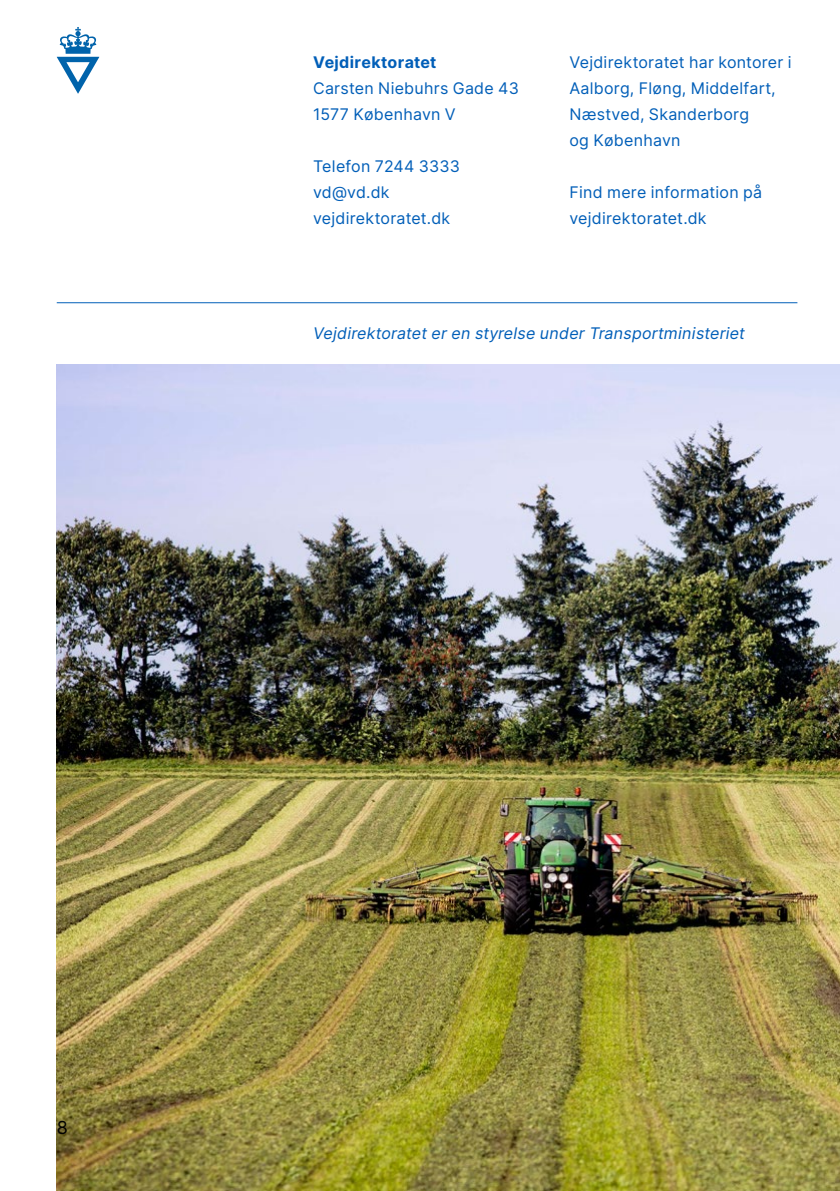
<style>
.page{position:relative;width:840px;height:1191px;background:#fff}
.page>*{position:absolute;margin:0;border:0;box-sizing:border-box;transform-origin:0 0}
.t1{font:18px "Inter";color:#000}
.Note_-_Inter_Regular{font:16px/26px "Inter";letter-spacing:.015em;color:#005eb8}
.Note_-_Inter_Regular-2{font:italic 16px "Inter";letter-spacing:.015em;color:#005eb8}
.Note_-_Inter_Regular-3{font:700 16px "Inter";letter-spacing:.02em;color:#005eb8}
</style>
<div class="page">
<img style="left:57px;top:365px;width:782px;height:826px">
<hr style="left:57px;top:302px;width:740px;height:1px;background:#005eb8">
<svg style="left:57px;top:27px;width:42px;height:67px"></svg>
<p class="Note_-_Inter_Regular-3" style="left:313px;top:51px;width:125px">Vejdirektoratet</p>
<p class="Note_-_Inter_Regular" style="left:313px;top:75px;width:207px">Carsten Niebuhrs Gade 43</p>
<p class="Note_-_Inter_Regular" style="left:313px;top:101px;width:144px">1577 København V</p>
<p class="Note_-_Inter_Regular" style="left:313px;top:153px;width:148px">Telefon 7244 3333</p>
<p class="Note_-_Inter_Regular" style="left:313px;top:179px;width:78px">vd@vd.dk</p>
<p class="Note_-_Inter_Regular" style="left:313px;top:205px;width:139px">vejdirektoratet.dk</p>
<p class="Note_-_Inter_Regular" style="left:569px;top:49px;width:224px">Vejdirektoratet har kontorer i</p>
<p class="Note_-_Inter_Regular" style="left:569px;top:75px;width:208px">Aalborg, Fløng, Middelfart,</p>
<p class="Note_-_Inter_Regular" style="left:569px;top:101px;width:181px">Næstved, Skanderborg</p>
<p class="Note_-_Inter_Regular" style="left:569px;top:127px;width:113px">og København</p>
<p class="Note_-_Inter_Regular" style="left:569px;top:179px;width:194px">Find mere information på vejdirektoratet.dk</p>
<p class="Note_-_Inter_Regular-2" style="left:313px;top:321px;width:433px">Vejdirektoratet er en styrelse under Transportministeriet</p>
<p class="t1" style="left:57px;top:1114px;width:13px">8</p>
</div>
